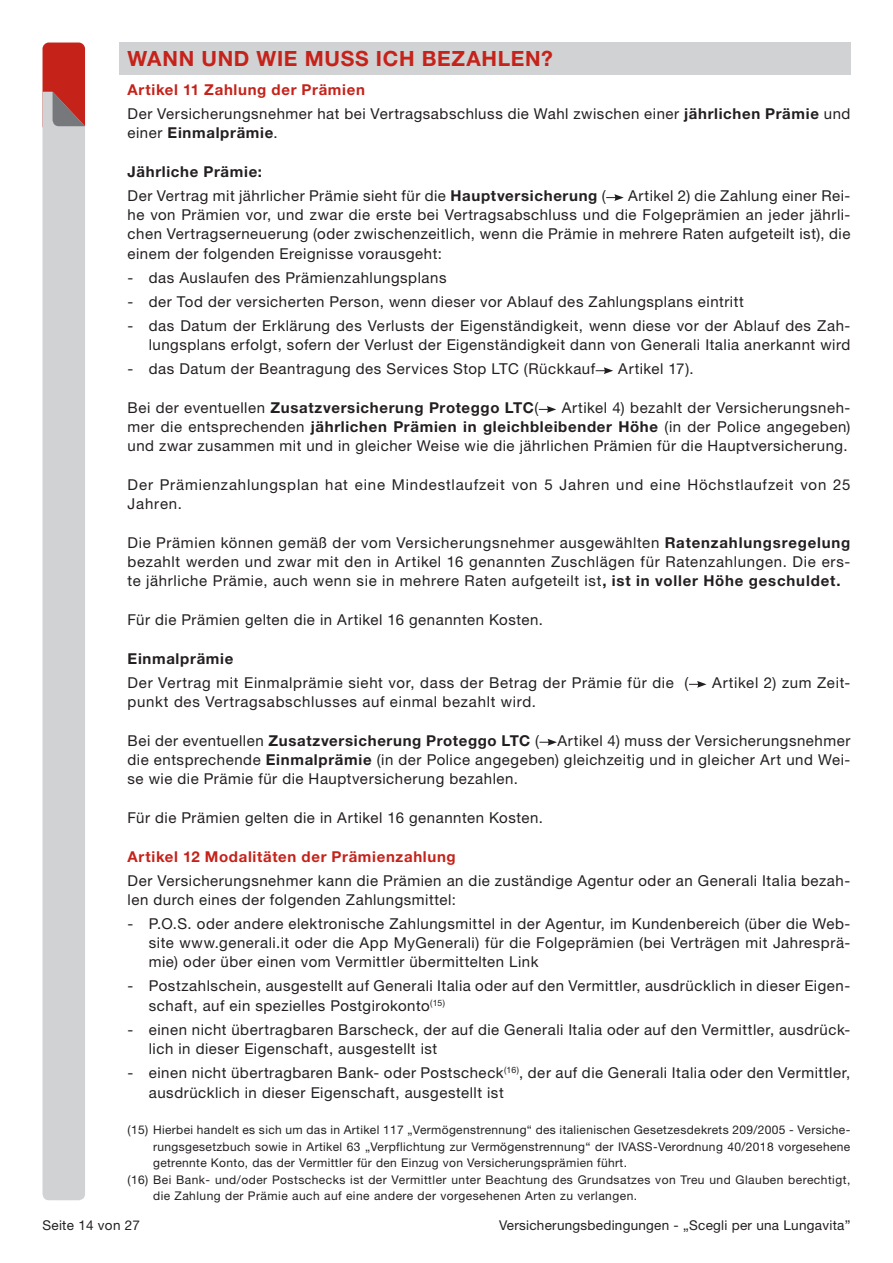
<style>
.page{position:relative;width:893px;height:1263px;background:#fff}
.page>*{position:absolute;margin:0;border:0;box-sizing:border-box;transform-origin:0 0}
.Titolo_Capitolo{font:700 21px "Helvetica Neue LT Std";letter-spacing:.035em;color:#c5221a}
.Testi{font:15px/19.2px "Helvetica Neue LT Std";letter-spacing:.035em;color:#231f20;text-align:justify}
.Testi_primo_paragrafo{font:15px/19.2px "Helvetica Neue LT Std";letter-spacing:.04em;color:#231f20}
.Testi-2{font:15px/19.2px "Helvetica Neue LT Std";letter-spacing:.055em;color:#231f20}
.Testi-3{font:700 15px "Helvetica Neue LT Std";letter-spacing:.045em;color:#231f20}
.Titoletto_rosso{font:700 15px "Helvetica Neue LT Std";letter-spacing:.045em;color:#c5221a}
.Titoletto_nero{font:700 15px "Helvetica Neue LT Std";letter-spacing:.045em;color:#231f20}
.Titoletto_rosso_primo{font:700 15px "Helvetica Neue LT Std";letter-spacing:.045em;color:#c5221a}
.t1{font:13.5px "Helvetica Neue LT Std";letter-spacing:.02em;color:#231f20}
.Note_testo{font:12px/16.5px "Helvetica Neue LT Std";letter-spacing:.04em;color:#231f20;text-align:justify}
.s1{font-weight:700}
.s2{font-weight:400}
</style>
<div class="page">
<div style="left:43px;top:43px;width:42px;height:89px;background:#c5221a;border-radius:6px"></div>
<div style="left:43px;top:92px;width:42px;height:1108px;background:#d1d2d4"></div>
<svg style="left:53px;top:92px;width:32px;height:34px"></svg>
<div style="left:119px;top:43px;width:731px;height:32px;background:#d1d2d4"></div>
<svg style="left:606px;top:194px;width:18px;height:7px"></svg>
<svg style="left:596px;top:367px;width:17px;height:7px"></svg>
<svg style="left:539px;top:406px;width:17px;height:7px"></svg>
<svg style="left:689px;top:681px;width:17px;height:7px"></svg>
<svg style="left:539px;top:739px;width:18px;height:7px"></svg>
<p class="Titolo_Capitolo" style="left:128px;top:46px;width:427px">WANN UND WIE MUSS ICH BEZAHLEN?</p>
<p class="Titoletto_rosso_primo" style="left:128px;top:80px;width:239px">Artikel 11 Zahlung der Prämien</p>
<p class="Testi_primo_paragrafo" style="left:128px;top:104px;width:724px">Der Versicherungsnehmer hat bei Vertragsabschluss die Wahl zwischen einer <span class="s1">jährlichen Prämie</span> und einer <span class="s1">Einmalprämie</span>.</p>
<p class="Titoletto_nero" style="left:128px;top:162px;width:136px">Jährliche Prämie:</p>
<p class="Testi_primo_paragrafo" style="left:128px;top:186px;width:480px">Der Vertrag mit jährlicher Prämie sieht für die <span class="s1">Hauptversicherung</span> (</p>
<p class="Testi_primo_paragrafo" style="left:128px;top:186px;width:724px;text-align:justify;text-indent:501px">Artikel 2) die Zahlung einer Rei&shy;he von Prämien vor, und zwar die erste bei Vertragsabschluss und die Folgeprämien an jeder jährli&shy;chen Vertragserneuerung (oder zwischenzeitlich, wenn die Prämie in mehrere Raten aufgeteilt ist), die einem der folgenden Ereignisse vorausgeht:</p>
<p class="Testi" style="left:128px;top:268px;width:321px">- das Auslaufen des Prämienzahlungsplans</p>
<p class="Testi" style="left:128px;top:292px;width:618px">- der Tod der versicherten Person, wenn dieser vor Ablauf des Zahlungsplans eintritt</p>
<p class="Testi" style="left:128px;top:316px;width:724px;text-align:right">- das Datum der Erklärung des Verlusts der Eigenständigkeit, wenn diese vor der Ablauf des Zah&shy;lungsplans erfolgt, sofern der Verlust der Eigenständigkeit dann von Generali Italia anerkannt wird</p>
<p class="Testi" style="left:128px;top:359px;width:469px">- das Datum der Beantragung des Services Stop LTC (Rückkauf</p>
<p class="Testi" style="left:618px;top:359px;width:77px">Artikel 17).</p>
<p class="Testi-3" style="left:128px;top:398px;width:412px"><span class="s2">Bei der eventuellen</span> Zusatzversicherung Proteggo LTC<span class="s2">(</span></p>
<p class="Testi" style="left:128px;top:398px;width:724px;text-indent:434px">Artikel 4) bezahlt der Versicherungsneh&shy;mer die entsprechenden <span class="s1">jährlichen Prämien in gleichbleibender Höhe</span> (in der Police angegeben) und zwar zusammen mit und in gleicher Weise wie die jährlichen Prämien für die Hauptversicherung.</p>
<p class="Testi-2" style="left:128px;top:475px;width:724px">Der Prämienzahlungsplan hat eine Mindestlaufzeit von 5 Jahren und eine Höchstlaufzeit von 25<br>Jahren.</p>
<p class="Testi" style="left:128px;top:533px;width:724px">Die Prämien können gemäß der vom Versicherungsnehmer ausgewählten <span class="s1">Ratenzahlungsregelung </span>bezahlt werden und zwar mit den in Artikel 16 genannten Zuschlägen für Ratenzahlungen. Die ers&shy;te jährliche Prämie, auch wenn sie in mehrere Raten aufgeteilt ist<span class="s1">, ist in voller Höhe geschuldet.</span></p>
<p class="Testi" style="left:128px;top:610px;width:417px">Für die Prämien gelten die in Artikel 16 genannten Kosten.</p>
<p class="Titoletto_nero" style="left:128px;top:649px;width:107px">Einmalprämie</p>
<p class="Testi_primo_paragrafo" style="left:128px;top:673px;width:562px">Der Vertrag mit Einmalprämie sieht vor, dass der Betrag der Prämie für die (</p>
<p class="Testi_primo_paragrafo" style="left:712px;top:673px;width:140px">Artikel 2) zum Zeit-</p>
<p class="Testi_primo_paragrafo" style="left:128px;top:692px;width:410px">punkt des Vertragsabschlusses auf einmal bezahlt wird.</p>
<p class="Testi" style="left:128px;top:730px;width:724px">Bei der eventuellen <span class="s1">Zusatzversicherung Proteggo LTC</span> ( Artikel 4) muss der Versicherungsnehmer die entsprechende <span class="s1">Einmalprämie</span> (in der Police angegeben) gleichzeitig und in gleicher Art und Wei&shy;se wie die Prämie für die Hauptversicherung bezahlen.</p>
<p class="Testi" style="left:128px;top:808px;width:417px">Für die Prämien gelten die in Artikel 16 genannten Kosten.</p>
<p class="Titoletto_rosso" style="left:128px;top:847px;width:330px">Artikel 12 Modalitäten der Prämienzahlung</p>
<p class="Testi_primo_paragrafo" style="left:128px;top:870px;width:724px">Der Versicherungsnehmer kann die Prämien an die zuständige Agentur oder an Generali Italia bezah&shy;len durch eines der folgenden Zahlungsmittel:</p>
<p class="Testi" style="left:149px;top:914px;width:703px;text-indent:-21px">- P.O.S. oder andere elektronische Zahlungsmittel in der Agentur, im Kundenbereich (über die Web&shy;site www.generali.it oder die App MyGenerali) für die Folgeprämien (bei Verträgen mit Jahresprä&shy;mie) oder über einen vom Vermittler übermittelten Link</p>
<p class="Testi" style="left:149px;top:976px;width:703px;text-indent:-21px">- Postzahlschein, ausgestellt auf Generali Italia oder auf den Vermittler, ausdrücklich in dieser Eigen&shy;schaft, auf ein spezielles Postgirokonto<sup>(15)</sup></p>
<p class="Testi" style="left:149px;top:1019px;width:703px;text-indent:-21px">- einen nicht übertragbaren Barscheck, der auf die Generali Italia oder auf den Vermittler, ausdrück&shy;lich in dieser Eigenschaft, ausgestellt ist</p>
<p class="Testi" style="left:149px;top:1062px;width:703px;line-height:20px;text-indent:-21px">- einen nicht übertragbaren Bank- oder Postscheck<sup>(16)</sup>, der auf die Generali Italia oder den Vermittler, ausdrücklich in dieser Eigenschaft, ausgestellt ist</p>
<p class="Note_testo" style="left:153px;top:1121px;width:699px;text-indent:-26px">(15) Hierbei handelt es sich um das in Artikel 117 „Vermögenstrennung“ des italienischen Gesetzesdekrets 209/2005 - Versiche&shy;rungsgesetzbuch sowie in Artikel 63 „Verpflichtung zur Vermögenstrennung“ der IVASS-Verordnung 40/2018 vorgesehene getrennte Konto, das der Vermittler für den Einzug von Versicherungsprämien führt.</p>
<p class="Note_testo" style="left:153px;top:1171px;width:699px;text-indent:-26px">(16) Bei Bank- und/oder Postschecks ist der Vermittler unter Beachtung des Grundsatzes von Treu und Glauben berechtigt, die Zahlung der Prämie auch auf eine andere der vorgesehenen Arten zu verlangen.</p>
<p class="t1" style="left:43px;top:1217px;width:99px">Seite 14 von 27</p>
<p class="t1" style="left:499px;top:1217px;width:353px">Versicherungsbedingungen - „Scegli per una Lungavita”</p>
</div>
